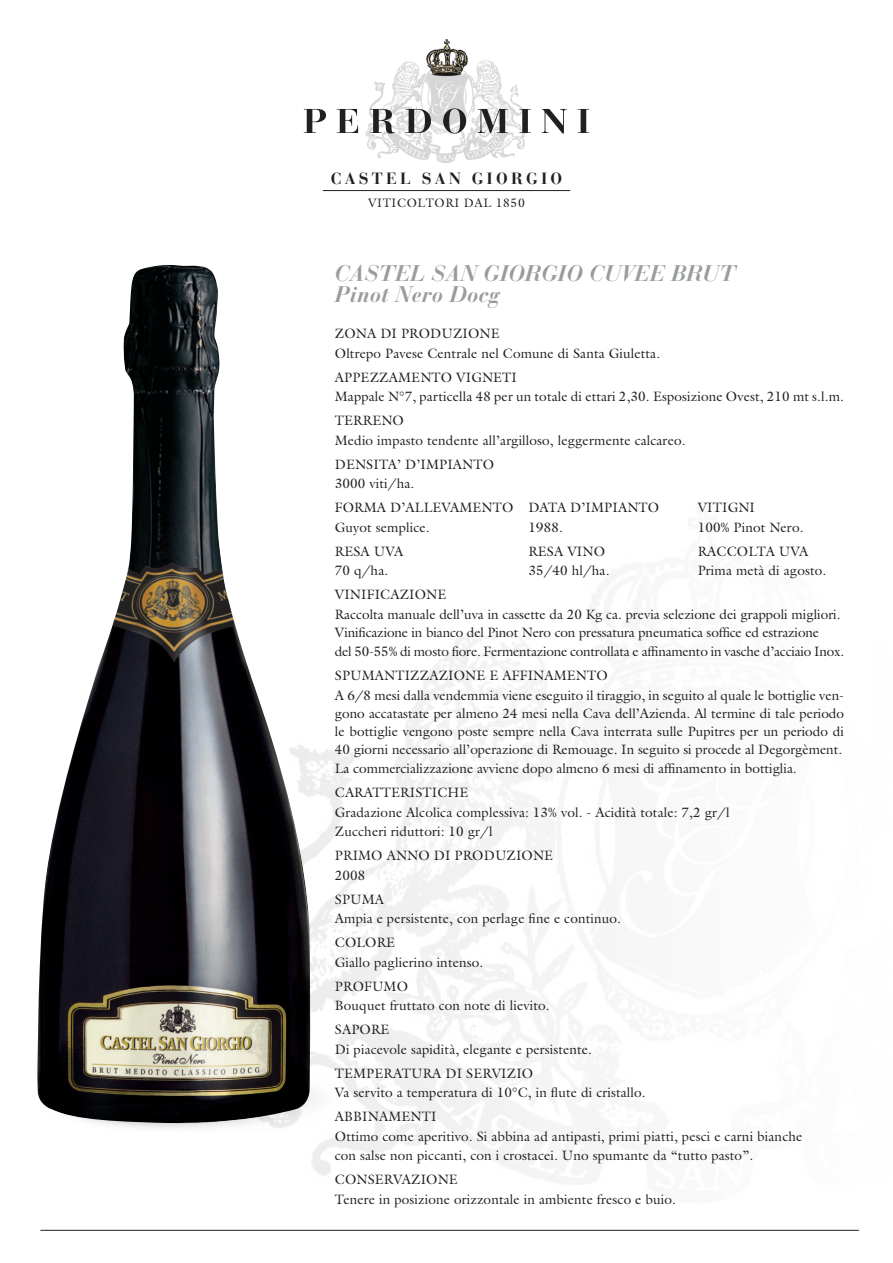
<style>
.page{position:relative;width:893px;height:1263px;background:#fff}
.page>*{position:absolute;margin:0;border:0;box-sizing:border-box;transform-origin:0 0}
.t1{font:italic 700 22.5px/21px "Bauer Bodoni";letter-spacing:.005em;color:#9a9d9f}
.t2{font:700 16.2px "Bauer Bodoni";letter-spacing:.2em;color:#231f20}
.t3{font:13.5px/19.5px "Acanthus S Si";letter-spacing:.01em;color:#231f20}
.t4{font:13.5px/19.5px "Acanthus S Si";letter-spacing:-.01em;color:#231f20}
.t5{font:12.15px "Acanthus S Si";letter-spacing:.05em;color:#231f20}
</style>
<div class="page">
<hr style="left:40px;top:1230px;width:819px;height:1px;background:#231f20">
<hr style="left:323px;top:190px;width:247px;height:1px;background:#231f20">
<img style="left:358px;top:59px;width:168px;height:104px">
<img style="left:423px;top:39px;width:46px;height:39px">
<svg style="left:304px;top:109px;width:22px;height:24px"></svg>
<svg style="left:337px;top:109px;width:21px;height:24px"></svg>
<svg style="left:370px;top:109px;width:25px;height:25px"></svg>
<svg style="left:406px;top:109px;width:25px;height:24px"></svg>
<svg style="left:443px;top:108px;width:23px;height:26px"></svg>
<svg style="left:478px;top:109px;width:30px;height:24px"></svg>
<svg style="left:519px;top:109px;width:12px;height:24px"></svg>
<svg style="left:542px;top:109px;width:25px;height:24px"></svg>
<svg style="left:578px;top:109px;width:11px;height:24px"></svg>
<img style="left:37px;top:265px;width:274px;height:859px">
<p class="t2" style="left:331px;top:168px;width:233px">CASTEL SAN GIORGIO</p>
<p class="t5" style="left:368px;top:195px;width:158px">VITICOLTORI DAL 1850</p>
<h1 class="t1" style="left:335px;top:263px;width:402px">CASTEL SAN GIORGIO CUVEE BRUT<br>Pinot Nero Docg</h1>
<p class="t3" style="left:335px;top:324px;width:327px">ZONA DI PRODUZIONE<br>Oltrepo Pavese Centrale nel Comune di Santa Giuletta.</p>
<p class="t3" style="left:335px;top:367px;width:511px">APPEZZAMENTO VIGNETI<br>Mappale N°7, particella 48 per un totale di ettari 2,30. Esposizione Ovest, 210 mt s.l.m.</p>
<p class="t3" style="left:335px;top:411px;width:352px">TERRENO<br>Medio impasto tendente all’argilloso, leggermente calcareo.</p>
<p class="t3" style="left:335px;top:454px;width:161px">DENSITA’ D’IMPIANTO<br>3000 viti/ha.</p>
<p class="t3" style="left:335px;top:498px;width:180px">FORMA D’ALLEVAMENTO<br>Guyot semplice.</p>
<p class="t3" style="left:335px;top:541px;width:70px">RESA UVA<br>70 q/ha.</p>
<p class="t3" style="left:335px;top:585px;width:507px">VINIFICAZIONE<br>Raccolta manuale dell’uva in cassette da 20 Kg ca. previa selezione dei grappoli migliori.</p>
<p class="t4" style="left:335px;top:622px;width:511px">Vinificazione in bianco del Pinot Nero con pressatura pneumatica soffice ed estrazione<br>del 50-55% di mosto fiore. Fermentazione controllata e affinamento in vasche d’acciaio Inox.</p>
<p class="t3" style="left:335px;top:666px;width:511px">SPUMANTIZZAZIONE E AFFINAMENTO<br>A 6/8 mesi dalla vendemmia viene eseguito il tiraggio, in seguito al quale le bottiglie ven-</p>
<p class="t3" style="left:335px;top:704px;width:511px;line-height:18px;text-align:justify">gono accatastate per almeno 24 mesi nella Cava dell’Azienda. Al termine di tale periodo le bottiglie vengono poste sempre nella Cava interrata sulle Pupitres per un periodo di 40 giorni necessario all’operazione di Remouage. In seguito si procede al Degorgèment.</p>
<p class="t3" style="left:335px;top:756px;width:463px;line-height:24px">La commercializzazione avviene dopo almeno 6 mesi di affinamento in bottiglia.<br>CARATTERISTICHE</p>
<p class="t3" style="left:335px;top:802px;width:396px">Gradazione Alcolica complessiva: 13% vol. - Acidità totale: 7,2 gr/l<br>Zuccheri riduttori: 10 gr/l</p>
<p class="t3" style="left:335px;top:846px;width:220px">PRIMO ANNO DI PRODUZIONE<br>2008</p>
<p class="t3" style="left:335px;top:889px;width:288px">SPUMA<br>Ampia e persistente, con perlage fine e continuo.</p>
<p class="t3" style="left:335px;top:933px;width:150px">COLORE<br>Giallo paglierino intenso.</p>
<p class="t3" style="left:335px;top:976px;width:216px">PROFUMO<br>Bouquet fruttato con note di lievito.</p>
<p class="t3" style="left:335px;top:1020px;width:259px">SAPORE<br>Di piacevole sapidità, elegante e persistente.</p>
<p class="t3" style="left:335px;top:1063px;width:312px">TEMPERATURA DI SERVIZIO<br>Va servito a temperatura di 10°C, in flute di cristallo.</p>
<p class="t3" style="left:335px;top:1107px;width:469px">ABBINAMENTI<br>Ottimo come aperitivo. Si abbina ad antipasti, primi piatti, pesci e carni bianche con salse non piccanti, con i crostacei. Uno spumante da “tutto pasto”.</p>
<p class="t3" style="left:335px;top:1170px;width:343px">CONSERVAZIONE<br>Tenere in posizione orizzontale in ambiente fresco e buio.</p>
<p class="t3" style="left:528px;top:497px;width:132px">DATA D’IMPIANTO<br>1988.</p>
<p class="t3" style="left:698px;top:497px;width:107px">VITIGNI<br>100% Pinot Nero.</p>
<p class="t3" style="left:528px;top:541px;width:83px">RESA VINO<br>35/40 hl/ha.</p>
<p class="t3" style="left:698px;top:541px;width:130px">RACCOLTA UVA<br>Prima metà di agosto.</p>
</div>
